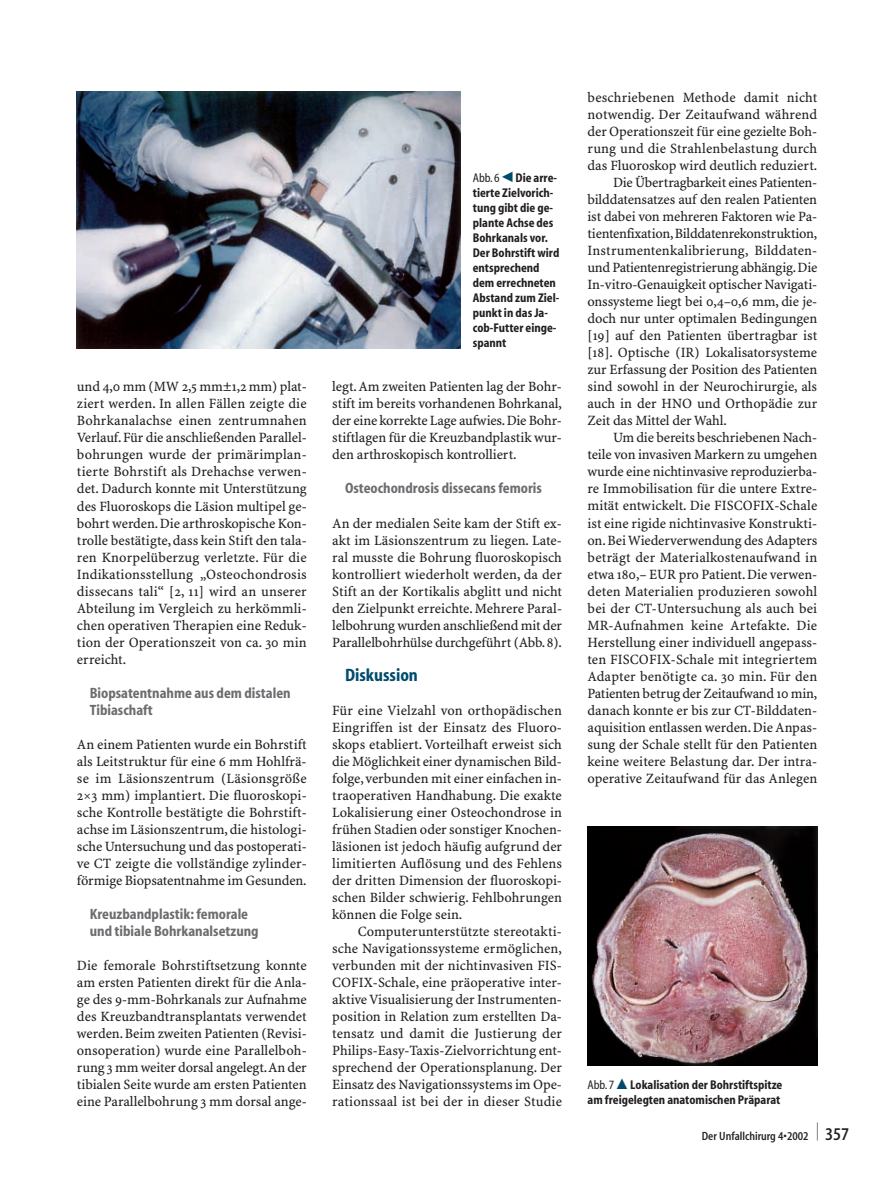
<style>
.page{position:relative;width:893px;height:1178px;background:#fff}
.page>*{position:absolute;margin:0;border:0;box-sizing:border-box;transform-origin:0 0}
.t1{font:700 condensed 18px "S Myriad";color:#004b6c}
.t2{font:700 condensed 15px/17px "S Myriad";color:#6c6d70}
.t3{font:14.25px/17px "S Minion Plus";letter-spacing:-.005em;color:#231f20;text-align:justify}
.t4{font:700 condensed 12.75px/15px "S Myriad";color:#231f20;text-align:right}
.t5{font:condensed 12.75px "S Myriad";color:#231f20}
.t6{font:600 condensed 12px "S Myriad";color:#231f20}
.s1{font-weight:400}
.s2{font-family:"Mathematical Pi Six";font-weight:400;font-stretch:normal;font-size:14.25px;color:#004b6c}
.s3{font-size:18px}
</style>
<div class="page">
<img style="left:77px;top:91px;width:383px;height:257px">
<img style="left:587px;top:826px;width:230px;height:239px">
<p class="t3" style="left:77px;top:379px;width:231px">und 4,0 mm (MW 2,5 mm±1,2 mm) plat&shy;ziert werden. In allen Fällen zeigte die Bohrkanalachse einen zentrumnahen Verlauf.Für die anschließenden Parallel&shy;bohrungen wurde der primärimplan&shy;tierte Bohrstift als Drehachse verwen&shy;det. Dadurch konnte mit Unterstützung des Fluoroskops die Läsion multipel ge&shy;bohrt werden. Die arthroskopische Kon&shy;trolle bestätigte, dass kein Stift den tala&shy;ren Knorpelüberzug verletzte. Für die Indikationsstellung „Osteochondrosis dissecans tali“ [2, 11] wird an unserer Abteilung im Vergleich zu herkömmli&shy;chen operativen Therapien eine Reduk&shy;tion der Operationszeit von ca. 30 min erreicht.</p>
<p class="t2" style="left:90px;top:685px;width:202px">Biopsatentnahme aus dem distalen<br>Tibiaschaft</p>
<p class="t3" style="left:77px;top:736px;width:231px">An einem Patienten wurde ein Bohrstift als Leitstruktur für eine 6 mm Hohlfrä&shy;se im Läsionszentrum (Läsionsgröße 2 3 mm) implantiert. Die fluoroskopi&shy;sche Kontrolle bestätigte die Bohrstift&shy;achse im Läsionszentrum, die histologi&shy;sche Untersuchung und das postoperati&shy;ve CT zeigte die vollständige zylinder&shy;förmige Biopsatentnahme im Gesunden.</p>
<p class="t2" style="left:90px;top:906px;width:170px">Kreuzbandplastik: femorale und tibiale Bohrkanalsetzung</p>
<p class="t3" style="left:77px;top:957px;width:231px">Die femorale Bohrstiftsetzung konnte am ersten Patienten direkt für die Anla&shy;ge des 9-mm-Bohrkanals zur Aufnahme des Kreuzbandtransplantats verwendet werden.Beim zweiten Patienten (Revisi&shy;onsoperation) wurde eine Parallelboh&shy;rung 3 mm weiter dorsal angelegt.An der tibialen Seite wurde am ersten Patienten eine Parallelbohrung 3 mm dorsal ange-</p>
<p class="t4" style="left:473px;top:171px;width:88px;text-align:left"><span class="s1">Abb.6</span> <span class="s2">-</span> Die arre&shy;tierte Zielvorich&shy;tung gibt die ge&shy;plante Achse des<br>Bohrkanals vor.<br>Der Bohrstift wird entsprechend dem errechneten<br>Abstand zum Ziel&shy;punkt in das Ja&shy;cob-Futter einge&shy;spannt</p>
<p class="t3" style="left:332px;top:379px;width:231px">legt.Am zweiten Patienten lag der Bohr&shy;stift im bereits vorhandenen Bohrkanal, der eine korrekte Lage aufwies.Die Bohr&shy;stiftlagen für die Kreuzbandplastik wur&shy;den arthroskopisch kontrolliert.</p>
<p class="t2" style="left:345px;top:481px;width:198px">Osteochondrosis dissecans femoris</p>
<p class="t3" style="left:332px;top:515px;width:231px">An der medialen Seite kam der Stift ex&shy;akt im Läsionszentrum zu liegen. Late&shy;ral musste die Bohrung fluoroskopisch kontrolliert wiederholt werden, da der Stift an der Kortikalis abglitt und nicht den Zielpunkt erreichte. Mehrere Paral&shy;lelbohrung wurden anschließend mit der Parallelbohrhülse durchgeführt (Abb.8).</p>
<p class="t1" style="left:345px;top:668px;width:74px">Diskussion</p>
<p class="t3" style="left:332px;top:702px;width:231px">Für eine Vielzahl von orthopädischen Eingriffen ist der Einsatz des Fluoro&shy;skops etabliert. Vorteilhaft erweist sich die Möglichkeit einer dynamischen Bild&shy;folge, verbunden mit einer einfachen in&shy;traoperativen Handhabung. Die exakte Lokalisierung einer Osteochondrose in frühen Stadien oder sonstiger Knochen&shy;läsionen ist jedoch häufig aufgrund der limitierten Auflösung und des Fehlens der dritten Dimension der fluoroskopi&shy;schen Bilder schwierig. Fehlbohrungen können die Folge sein.</p>
<p class="t3" style="left:332px;top:923px;width:231px;text-indent:26px">Computerunterstützte stereotakti&shy;sche Navigationssysteme ermöglichen, verbunden mit der nichtinvasiven FIS-COFIX-Schale, eine präoperative inter&shy;aktive Visualisierung der Instrumenten&shy;position in Relation zum erstellten Da&shy;tensatz und damit die Justierung der Philips-Easy-Taxis-Zielvorrichtung ent&shy;sprechend der Operationsplanung. Der Einsatz des Navigationssystems im Ope&shy;rationssaal ist bei der in dieser Studie</p>
<p class="t3" style="left:587px;top:90px;width:231px">beschriebenen Methode damit nicht</p>
<p class="t3" style="left:587px;top:107px;width:231px">notwendig. Der Zeitaufwand während</p>
<p class="t3" style="left:587px;top:124px;width:231px">der Operationszeit für eine gezielte Boh-</p>
<p class="t3" style="left:587px;top:141px;width:231px">rung und die Strahlenbelastung durch</p>
<p class="t3" style="left:587px;top:158px;width:231px">das Fluoroskop wird deutlich reduziert.</p>
<p class="t3" style="left:613px;top:175px;width:206px">Die Übertragbarkeit eines Patienten-</p>
<p class="t3" style="left:587px;top:192px;width:231px">bilddatensatzes auf den realen Patienten</p>
<p class="t3" style="left:587px;top:209px;width:231px">ist dabei von mehreren Faktoren wie Pa-</p>
<p class="t3" style="left:587px;top:226px;width:231px">tientenfixation,Bilddatenrekonstruktion,</p>
<p class="t3" style="left:587px;top:243px;width:231px">Instrumentenkalibrierung, Bilddaten-</p>
<p class="t3" style="left:587px;top:260px;width:231px">und Patientenregistrierung abhängig.Die</p>
<p class="t3" style="left:587px;top:277px;width:231px">In-vitro-Genauigkeit optischer Navigati-</p>
<p class="t3" style="left:587px;top:294px;width:231px">onssysteme liegt bei 0,4–0,6 mm, die je-</p>
<p class="t3" style="left:587px;top:311px;width:231px">doch nur unter optimalen Bedingungen</p>
<p class="t3" style="left:587px;top:328px;width:231px">[19] auf den Patienten übertragbar ist</p>
<p class="t3" style="left:587px;top:345px;width:231px">[18]. Optische (IR) Lokalisatorsysteme</p>
<p class="t3" style="left:587px;top:362px;width:231px">zur Erfassung der Position des Patienten</p>
<p class="t3" style="left:587px;top:379px;width:231px">sind sowohl in der Neurochirurgie, als</p>
<p class="t3" style="left:587px;top:396px;width:231px">auch in der HNO und Orthopädie zur</p>
<p class="t3" style="left:587px;top:413px;width:141px">Zeit das Mittel der Wahl.</p>
<p class="t3" style="left:613px;top:430px;width:206px">Um die bereits beschriebenen Nach-</p>
<p class="t3" style="left:587px;top:447px;width:231px">teile von invasiven Markern zu umgehen</p>
<p class="t3" style="left:587px;top:464px;width:231px">wurde eine nichtinvasive reproduzierba-</p>
<p class="t3" style="left:587px;top:481px;width:231px">re Immobilisation für die untere Extre-</p>
<p class="t3" style="left:587px;top:498px;width:231px">mität entwickelt. Die FISCOFIX-Schale</p>
<p class="t3" style="left:587px;top:515px;width:231px">ist eine rigide nichtinvasive Konstrukti-</p>
<p class="t3" style="left:587px;top:532px;width:231px">on.Bei Wiederverwendung des Adapters</p>
<p class="t3" style="left:587px;top:549px;width:231px">beträgt der Materialkostenaufwand in</p>
<p class="t3" style="left:587px;top:566px;width:231px">etwa 180,– EUR pro Patient. Die verwen-</p>
<p class="t3" style="left:587px;top:583px;width:231px">deten Materialien produzieren sowohl</p>
<p class="t3" style="left:587px;top:600px;width:231px">bei der CT-Untersuchung als auch bei</p>
<p class="t3" style="left:587px;top:617px;width:231px">MR-Aufnahmen keine Artefakte. Die</p>
<p class="t3" style="left:587px;top:634px;width:231px">Herstellung einer individuell angepass-</p>
<p class="t3" style="left:587px;top:651px;width:231px">ten FISCOFIX-Schale mit integriertem</p>
<p class="t3" style="left:587px;top:668px;width:231px">Adapter benötigte ca. 30 min. Für den</p>
<p class="t3" style="left:587px;top:685px;width:231px">Patienten betrug der Zeitaufwand 10 min,</p>
<p class="t3" style="left:587px;top:702px;width:231px">danach konnte er bis zur CT-Bilddaten-</p>
<p class="t3" style="left:587px;top:719px;width:231px">aquisition entlassen werden. Die Anpas-</p>
<p class="t3" style="left:587px;top:736px;width:231px">sung der Schale stellt für den Patienten</p>
<p class="t3" style="left:587px;top:753px;width:231px">keine weitere Belastung dar. Der intra-</p>
<p class="t3" style="left:587px;top:770px;width:231px">operative Zeitaufwand für das Anlegen</p>
<p class="t4" style="left:587px;top:1078px;width:196px">Lokalisation der Bohrstiftspitze<br>am freigelegten anatomischen Präparat</p>
<p class="t5" style="left:587px;top:1077px;width:28px">Abb.7</p>
<p class="t6" style="left:701px;top:1131px;width:149px">Der Unfallchirurg 4•2002 <sup>|</sup> <span class="s3">357</span></p>
</div>
